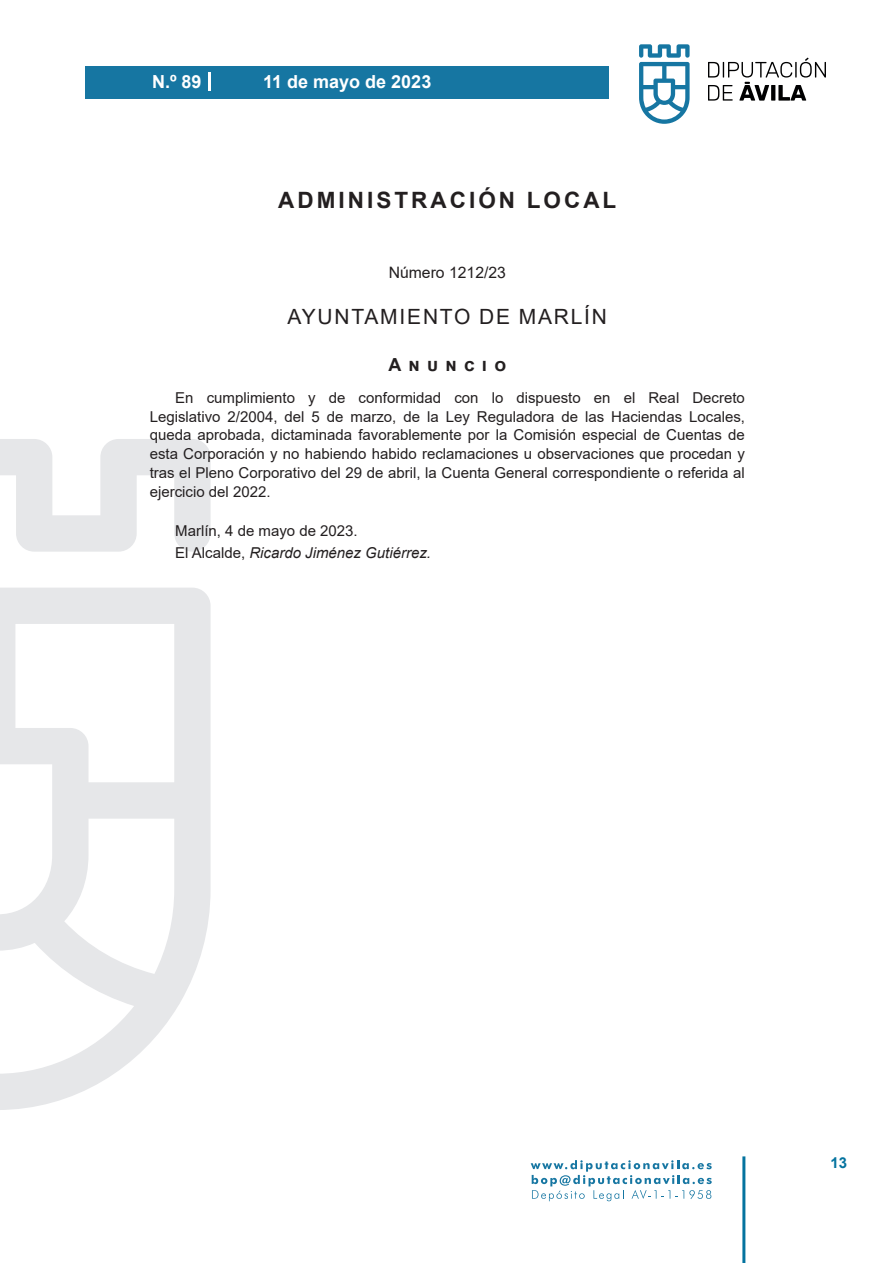
<style>
.page{position:relative;width:893px;height:1263px;background:#fff}
.page>*{position:absolute;margin:0;border:0;box-sizing:border-box;transform-origin:0 0}
.h1__secion{font:700 22.5px "Arial";letter-spacing:.135em;color:#231f20}
.h2__organismo{font:21px "Arial";letter-spacing:.085em;color:#231f20}
.t1{font:700 18px "Arial";color:#fff}
.anuncio{font:700 18px "Arial";letter-spacing:.4em;color:#231f20}
.numero{font:15.75px "Arial";color:#231f20}
.texto_normal{font:15px/18.8px "Arial";color:#231f20;text-align:justify}
.firma{font:italic 15px "Arial";color:#231f20}
.fecha{font:15px "Arial";color:#231f20}
.t2{font:700 15px "Arial";color:#04739f}
.s1{font-style:normal}
</style>
<div class="page">
<svg style="left:531px;top:1160px;width:181px;height:41px"></svg>
<div style="left:85px;top:66px;width:523px;height:33px;background:#1676a2"></div>
<svg style="left:639px;top:44px;width:51px;height:80px"></svg>
<svg style="left:708px;top:58px;width:118px;height:43px"></svg>
<hr style="left:742px;top:1156px;width:3px;height:107px;background:#04739f">
<svg style="left:208px;top:72px;width:2px;height:18px"></svg>
<svg style="left:0;top:439px;width:211px;height:671px"></svg>
<p class="t1" style="left:152px;top:69px;width:51px">N.º 89</p>
<p class="t1" style="left:263px;top:69px;width:170px">11 de mayo de 2023</p>
<p class="h1__secion" style="left:278px;top:184px;width:340px">ADMINISTRACIÓN LOCAL</p>
<p class="numero" style="left:389px;top:261px;width:119px">Número 1212/23</p>
<p class="h2__organismo" style="left:288px;top:302px;width:321px">AYUNTAMIENTO DE MARLÍN</p>
<p class="anuncio" style="left:388px;top:352px;width:119px">Anuncio</p>
<p class="texto_normal" style="left:150px;top:388px;width:597px;text-indent:26px">En cumplimiento y de conformidad con lo dispuesto en el Real Decreto Legislativo 2/2004, del 5 de marzo, de la Ley Reguladora de las Haciendas Locales, queda aprobada, dictaminada favorablemente por la Comisión especial de Cuentas de esta Corporación y no habiendo habido reclamaciones u observaciones que procedan y tras el Pleno Corporativo del 29 de abril, la Cuenta General correspondiente o referida al ejercicio del 2022.</p>
<p class="fecha" style="left:175px;top:520px;width:184px">Marlín, 4 de mayo de 2023.</p>
<p class="firma" style="left:175px;top:543px;width:257px"><span class="s1">El Alcalde,</span> Ricardo Jiménez Gutiérrez.</p>
<p class="t2" style="left:831px;top:1152px;width:18px">13</p>
</div>
